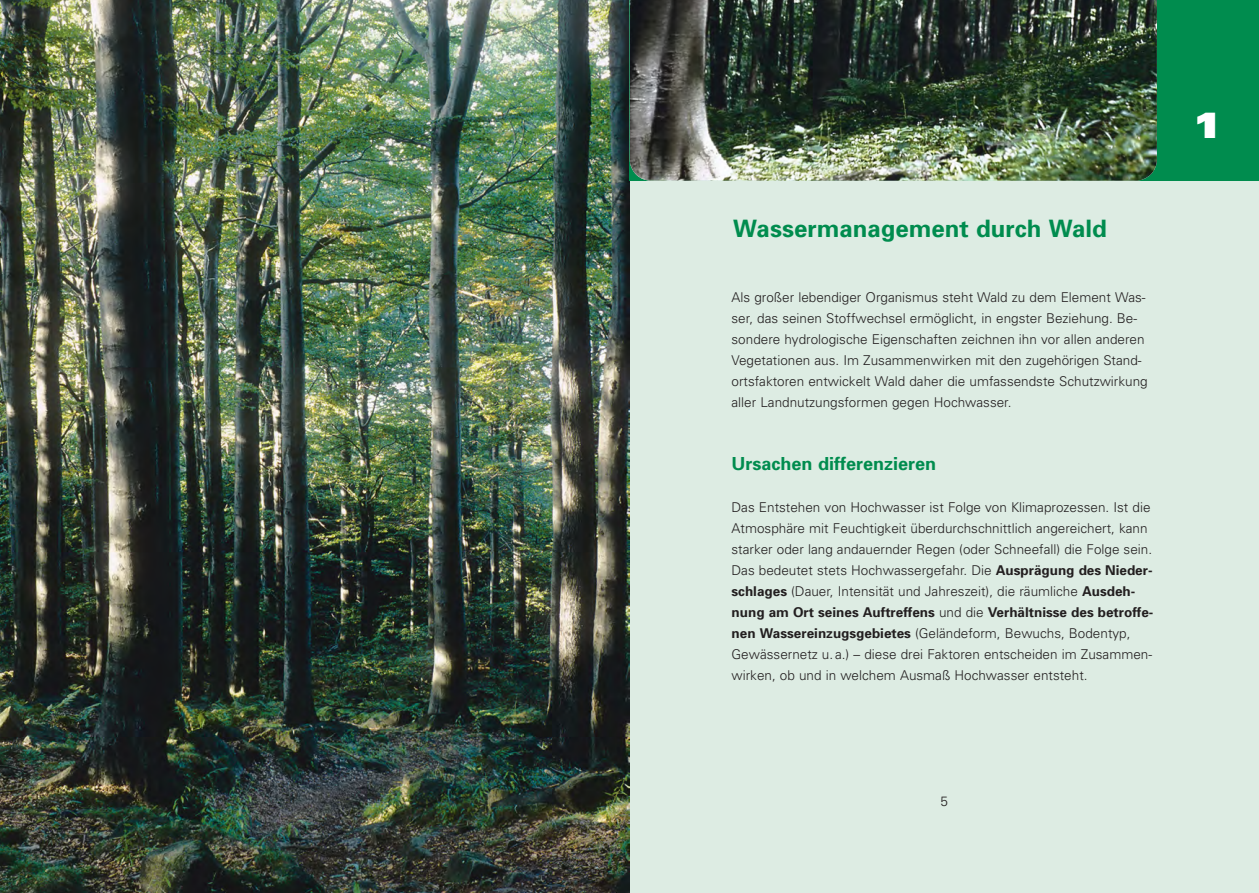
<style>
.page{position:relative;width:1259px;height:893px;background:#fff}
.page>*{position:absolute;margin:0;border:0;box-sizing:border-box;transform-origin:0 0}
.t1{font:900 expanded 36px "Univers";color:#fff}
.t2{font:700 24px "Univers";color:#008c4e}
.t3{font:700 18px "Univers";color:#008c4e}
.t4{font:300 13.5px/21px "Univers";color:#231f20}
.s1{font-weight:700}
</style>
<div class="page">
<div style="left:629px;top:177px;width:630px;height:716px;background:#ddece3"></div>
<img style="left:0;top:0;width:629px;height:893px">
<div style="left:629px;top:0;width:630px;height:181px;background:#008c4e"></div>
<img style="left:630px;top:0;width:527px;height:181px">
<h2 class="t2" style="left:733px;top:220px;width:375px">Wassermanagement durch Wald</h2>
<p class="t4" style="left:731px;top:288px;width:417px">Als großer lebendiger Organismus steht Wald zu dem Element Was&shy;ser, das seinen Stoffwechsel ermöglicht, in engster Beziehung. Be&shy;sondere hydrologische Eigenschaften zeichnen ihn vor allen anderen Vegetationen aus. Im Zusammenwirken mit den zugehörigen Stand&shy;ortsfaktoren entwickelt Wald daher die umfassendste Schutzwirkung aller Landnutzungsformen gegen Hochwasser.</p>
<h3 class="t3" style="left:731px;top:457px;width:206px">Ursachen differenzieren</h3>
<p class="t4" style="left:731px;top:498px;width:423px">Das Entstehen von Hochwasser ist Folge von Klimaprozessen. Ist die Atmosphäre mit Feuchtigkeit überdurchschnittlich angereichert, kann starker oder lang andauernder Regen (oder Schneefall) die Folge sein.<br>Das bedeutet stets Hochwassergefahr. Die <span class="s1">Ausprägung des Nieder&shy;schlages</span> (Dauer, Intensität und Jahreszeit), die räumliche <span class="s1">Ausdeh&shy;nung am Ort seines Auftreffens</span> und die <span class="s1">Verhältnisse des betroffe&shy;nen Wassereinzugsgebietes</span> (Geländeform, Bewuchs, Bodentyp, Gewässernetz u. a.) – diese drei Faktoren entscheiden im Zusammen&shy;wirken, ob und in welchem Ausmaß Hochwasser entsteht.</p>
<h1 class="t1" style="left:1192px;top:112px;width:32px">1</h1>
<p class="t4" style="left:940px;top:792px;width:9px">5</p>
</div>
